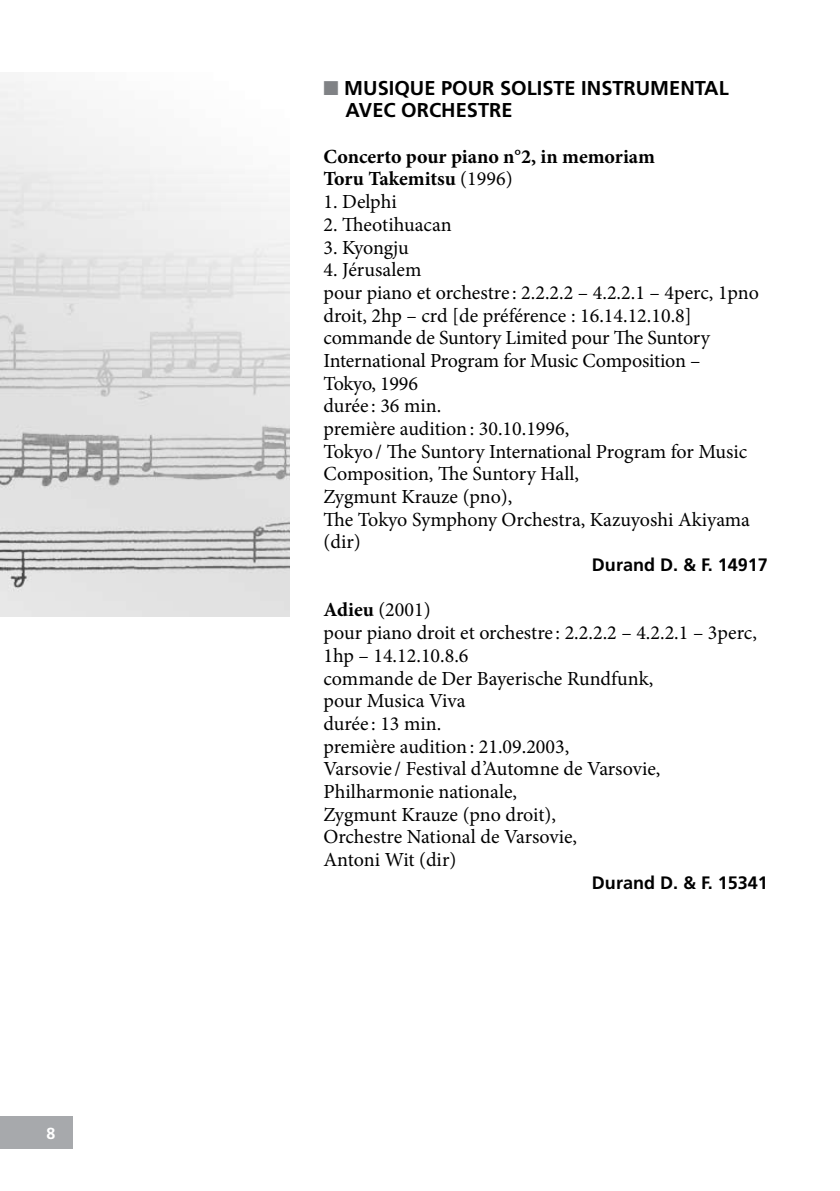
<style>
.page{position:relative;width:840px;height:1191px;background:#fff}
.page>*{position:absolute;margin:0;border:0;box-sizing:border-box;transform-origin:0 0}
.t1{font:20px/22.6px "Minion Pro";letter-spacing:-.005em;color:#000}
.t2{font:700 20px/22.6px "Minion Pro";color:#000}
.t3{font:700 20px/22.6px "Frutiger";color:#000}
.t4{font:700 18px "Frutiger";color:#000}
.t5{font:700 16px "Frutiger";color:#fff}
.s1{font-weight:400}
.s2{font-weight:700}
</style>
<div class="page">
<div style="left:0;top:1116px;width:72px;height:32px;background:#a7a9ac"></div>
<img style="left:0;top:81px;width:289px;height:535px">
<p class="t5" style="left:46px;top:1123px;width:10px">8</p>
<p class="t3" style="left:344px;top:76px;width:386px">MUSIQUE POUR SOLISTE INSTRUMENTAL<br>AVEC ORCHESTRE</p>
<p class="t2" style="left:323px;top:145px;width:333px">Concerto pour piano n°2, in memoriam<br>Toru Takemitsu <span class="s1">(1996)</span></p>
<p class="t1" style="left:323px;top:190px;width:75px">1. Delphi</p>
<p class="t1" style="left:323px;top:213px;width:130px">2. Theotihuacan</p>
<p class="t1" style="left:323px;top:236px;width:87px">3. Kyongju</p>
<p class="t1" style="left:323px;top:259px;width:436px">4. Jérusalem<br>pour piano et orchestre : 2.2.2.2 – 4.2.2.1 – 4perc, 1pno droit, 2hp – crd [de préférence : 16.14.12.10.8] commande de Suntory Limited pour The Suntory International Program for Music Composition –<br>Tokyo, 1996<br>durée : 36 min.<br>première audition: 30.10.1996,<br>Tokyo/ The Suntory International Program for Music Composition, The Suntory Hall,<br>Zygmunt Krauze (pno),<br>The Tokyo Symphony Orchestra, Kazuyoshi Akiyama (dir)</p>
<p class="t4" style="left:591px;top:554px;width:177px">DURAND D. &amp; F. 14917</p>
<p class="t1" style="left:323px;top:599px;width:434px"><span class="s2">Adieu</span> (2001)<br>pour piano droit et orchestre : 2.2.2.2 – 4.2.2.1 – 3perc,<br>1hp – 14.12.10.8.6<br>commande de Der Bayerische Rundfunk,<br>pour Musica Viva<br>durée : 13 min.<br>première audition: 21.09.2003,<br>Varsovie / Festival d’Automne de Varsovie,<br>Philharmonie nationale,<br>Zygmunt Krauze (pno droit),<br>Orchestre National de Varsovie,<br>Antoni Wit (dir)</p>
<p class="t4" style="left:591px;top:872px;width:177px">DURAND D. &amp; F. 15341</p>
</div>
